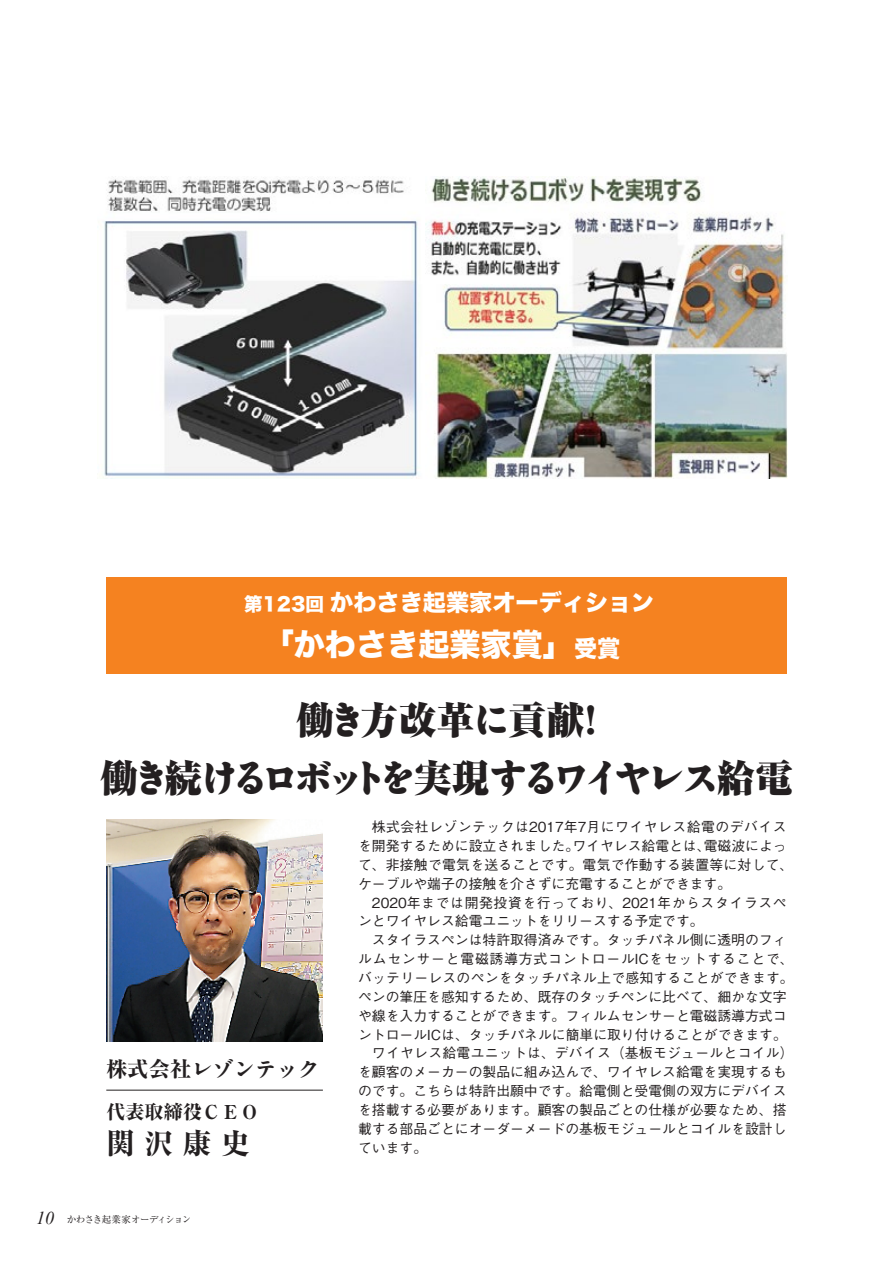
<style>
.page{position:relative;width:893px;height:1263px;background:#fff}
.page>*{position:absolute;margin:0;border:0;box-sizing:border-box;transform-origin:0 0}
.t1{font:37.2px "Antique Std ANB";letter-spacing:-.155em;color:#231f20}
.t2{font:900 37.2px "Ryumin Pr 6";color:#231f20}
.t3{font:31.2px "Hira Kaku Std W8";color:#fff}
.t4{font:800 28.65px "Ryumin Pr 6";color:#231f20}
.t5{font:23.1px "Hira Kaku Std W8";color:#fff}
.t6{font:21.3px "Antique Std ANM";color:#231f20}
.t7{font:800 19.2px "Ryumin Pr 6";color:#231f20}
.t8{font:500 13.8px/18.9px "Gothic BBB Pr 6";color:#231f20}
.t9{font:9.6px "Ryumin";letter-spacing:-.06em;color:#231f20}
.s1{font-size:18.45px}
.s2{font-size:23.1px}
.s3{font-family:"Antique Std ANB";font-weight:400}
.s4{font-family:"Ryumin Pr 6";font-weight:900}
.s5{font-family:"Ryumin Pr 6";font-weight:800}
.s6{font-family:"Times New Roman";font-style:italic;font-size:18px}
</style>
<div class="page">
<img style="left:106px;top:820px;width:217px;height:221px">
<hr style="left:106px;top:1090px;width:217px;height:1px;background:#231f20">
<div style="left:106px;top:577px;width:681px;height:97px;background:#f58220"></div>
<img style="left:103px;top:177px;width:685px;height:302px">
<h3 class="t5" style="left:244px;top:589px;width:412px"><span class="s1">第123回</span> かわさき起業家オーディション</h3>
<h2 class="t3" style="left:263px;top:626px;width:359px">「かわさき起業家賞」<span class="s2">受賞</span></h2>
<h1 class="t2" style="left:296px;top:690px;width:314px">働<span class="s3">き</span>方改革<span class="s3">に</span>貢献！</h1>
<h1 class="t1" style="left:100px;top:751px;width:694px"><span class="s4">働</span>き<span class="s4">続</span>けるロボットを<span class="s4">実現</span>するワイヤレス<span class="s4">給電</span></h1>
<h3 class="t6" style="left:106px;top:1053px;width:214px"><span class="s5">株式会社</span>レゾンテック</h3>
<h3 class="t7" style="left:106px;top:1097px;width:155px">代表取締役ＣＥＯ</h3>
<h3 class="t4" style="left:106px;top:1121px;width:145px">関 沢 康 史</h3>
<p class="t9" style="left:36px;top:1214px;width:157px"><span class="s6">10</span> かわさき起業家オーディション</p>
<p class="t8" style="left:358px;top:816px;width:437px">　株式会社レゾンテックは2017年7月にワイヤレス給電のデバイスを開発するために設立されました。ワイヤレス給電とは、電磁波によって、非接触で電気を送ることです。電気で作動する装置等に対して、ケーブルや端子の接触を介さずに充電することができます。</p>
<p class="t8" style="left:358px;top:892px;width:437px;text-indent:14px">2020年までは開発投資を行っており、2021年からスタイラスペンとワイヤレス給電ユニットをリリースする予定です。<br>　スタイラスペンは特許取得済みです。タッチパネル側に透明のフィルムセンサーと電磁誘導方式コントロールICをセットすることで、バッテリーレスのペンをタッチパネル上で感知することができます。ペンの筆圧を感知するため、既存のタッチペンに比べて、細かな文字や線を入力することができます。フィルムセンサーと電磁誘導方式コントロールICは、タッチパネルに簡単に取り付けることができます。　ワイヤレス給電ユニットは、デバイス（基板モジュールとコイル）を顧客のメーカーの製品に組み込んで、ワイヤレス給電を実現するものです。こちらは特許出願中です。給電側と受電側の双方にデバイスを搭載する必要があります。顧客の製品ごとの仕様が必要なため、搭載する部品ごとにオーダーメードの基板モジュールとコイルを設計しています。</p>
</div>
